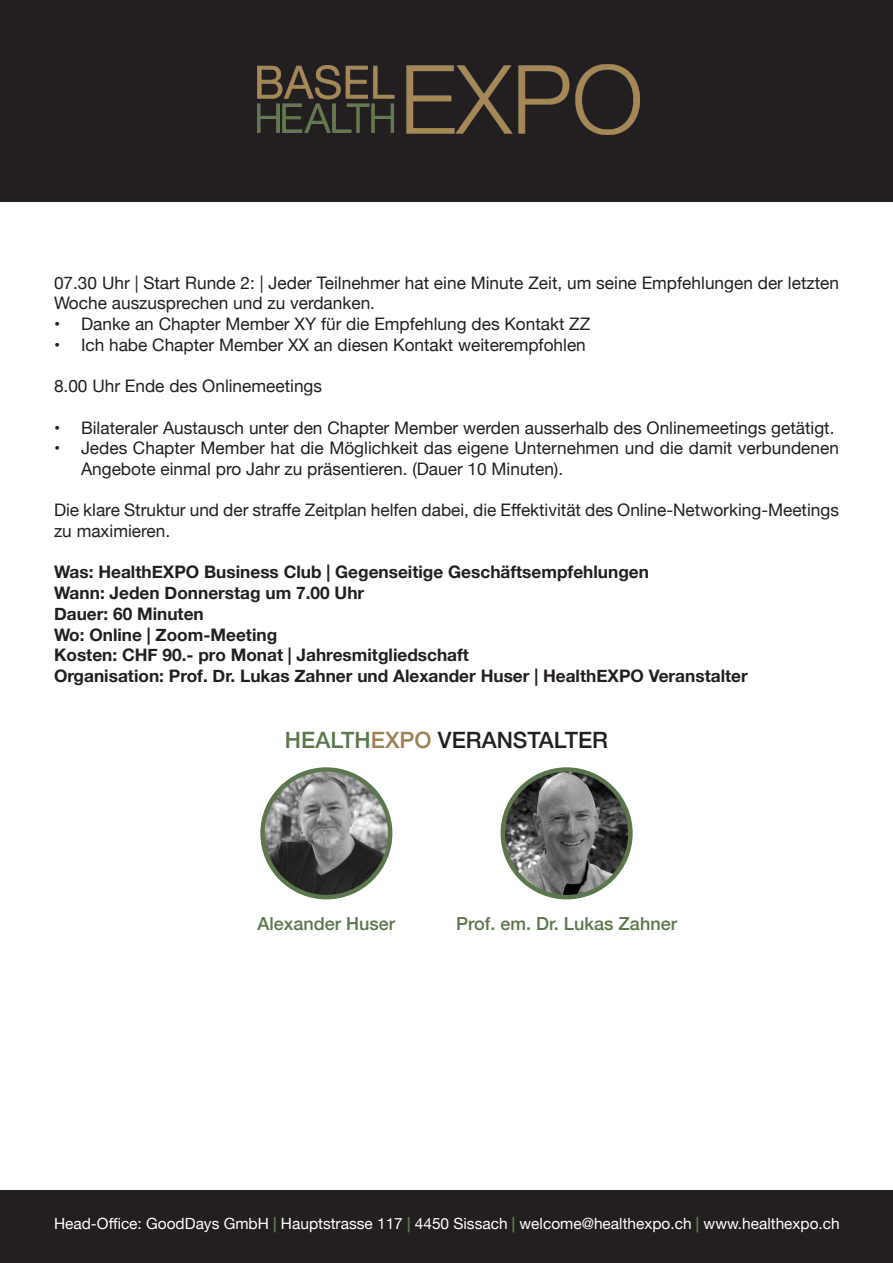
<style>
.page{position:relative;width:893px;height:1263px;background:#fff}
.page>*{position:absolute;margin:0;border:0;box-sizing:border-box;transform-origin:0 0}
.t1{font:500 22.5px "Helvetica Neue";color:#231f20}
.t2{font:500 18px "Helvetica Neue";color:#5c774e}
.t3{font:17.25px/20.7px "Helvetica Neue";color:#231f20}
.t4{font:700 17.25px/20.7px "Helvetica Neue";color:#231f20}
.t5{font:15.45px "Helvetica Neue";color:#fff}
.s1{color:#5c774e}
.s2{color:#9c8255}
.s3{font-weight:700;color:#5c774e}
</style>
<div class="page">
<div style="left:0;top:0;width:893px;height:202px;background:#231f20"></div>
<div style="left:0;top:1191px;width:893px;height:72px;background:#231f20"></div>
<img style="left:257px;top:65px;width:383px;height:70px">
<img style="left:263px;top:769px;width:127px;height:128px;border-radius:64px">
<div style="left:260px;top:767px;width:132px;height:132px;border:4px solid #5c774e;border-radius:50%"></div>
<img style="left:503px;top:769px;width:127px;height:128px;border-radius:64px">
<div style="left:501px;top:767px;width:132px;height:132px;border:4px solid #5c774e;border-radius:50%"></div>
<p class="t3" style="left:54px;top:273px;width:786px">07.30 Uhr | Start Runde 2: | Jeder Teilnehmer hat eine Minute Zeit, um seine Empfehlungen der letzten<br>Woche auszusprechen und zu verdanken.</p>
<p class="t3" style="left:54px;top:314px;width:538px">• Danke an Chapter Member XY für die Empfehlung des Kontakt ZZ</p>
<p class="t3" style="left:54px;top:335px;width:533px">• Ich habe Chapter Member XX an diesen Kontakt weiterempfohlen</p>
<p class="t3" style="left:54px;top:377px;width:270px">8.00 Uhr Ende des Onlinemeetings</p>
<p class="t3" style="left:54px;top:418px;width:782px">• Bilateraler Austausch unter den Chapter Member werden ausserhalb des Onlinemeetings getätigt.</p>
<p class="t3" style="left:81px;top:439px;width:759px;text-indent:-27px">• Jedes Chapter Member hat die Möglichkeit das eigene Unternehmen und die damit verbundenen<br>Angebote einmal pro Jahr zu präsentieren. (Dauer 10 Minuten).</p>
<p class="t3" style="left:54px;top:501px;width:786px">Die klare Struktur und der straffe Zeitplan helfen dabei, die Effektivität des Online-Networking-Meetings zu maximieren.</p>
<p class="t4" style="left:54px;top:562px;width:695px">Was: HealthEXPO Business Club | Gegenseitige Geschäftsempfehlungen<br>Wann: Jeden Donnerstag um 7.00 Uhr<br>Dauer: 60 Minuten<br>Wo: Online | Zoom-Meeting<br>Kosten: CHF 90.- pro Monat | Jahresmitgliedschaft<br>Organisation: Prof. Dr. Lukas Zahner und Alexander Huser | HealthEXPO Veranstalter</p>
<h1 class="t1" style="left:285px;top:722px;width:325px"><span class="s1">HEALTH</span><span class="s2">EXPO</span> VERANSTALTER</h1>
<p class="t2" style="left:257px;top:909px;width:139px">Alexander Huser</p>
<p class="t2" style="left:456px;top:909px;width:222px">Prof. em. Dr. Lukas Zahner</p>
<p class="t5" style="left:54px;top:1213px;width:787px">Head-Office: GoodDays GmbH <span class="s3">|</span> Hauptstrasse 117 <span class="s3">|</span> 4450 Sissach <span class="s3">|</span> welcome@healthexpo.ch <span class="s3">|</span> www.healthexpo.ch</p>
</div>
